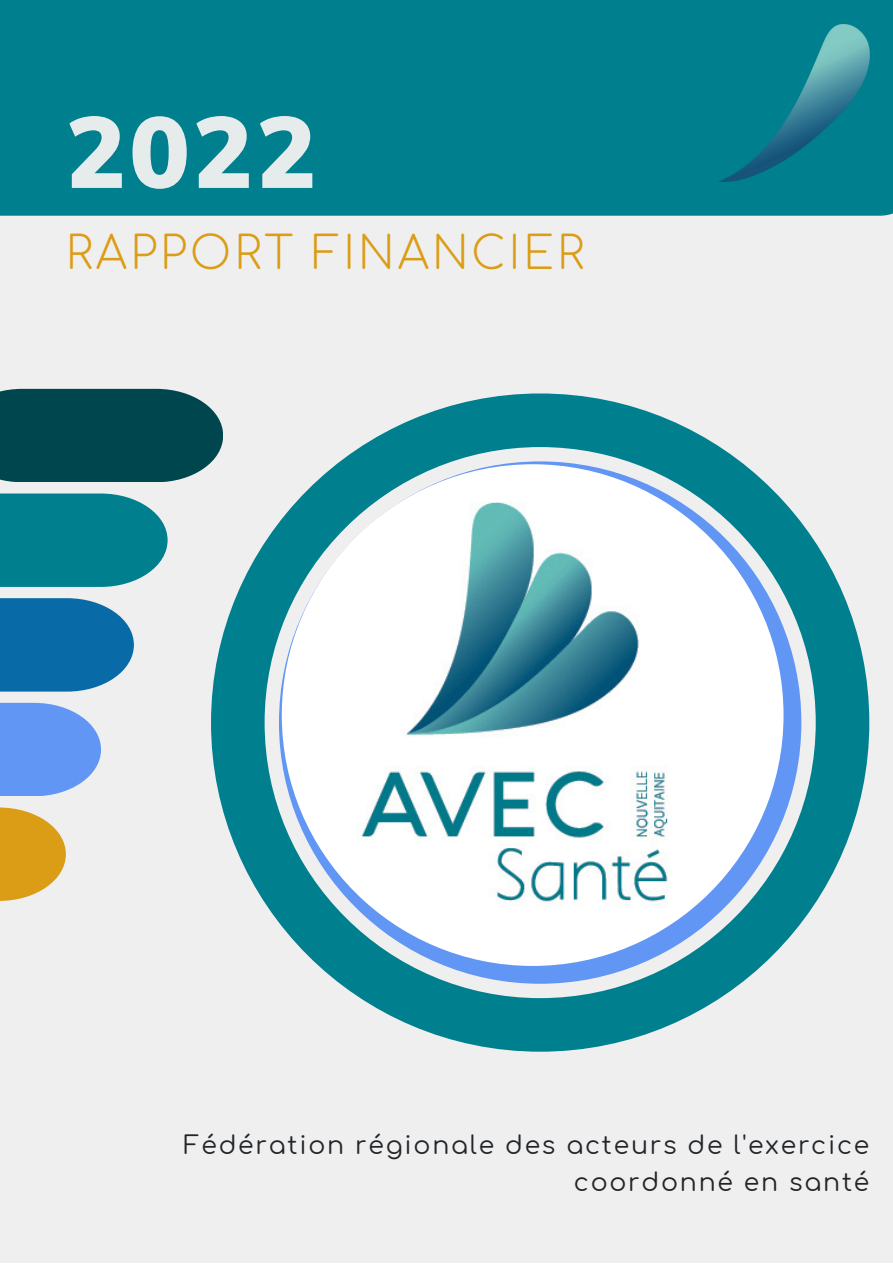
<style>
.page{position:relative;width:893px;height:1264px;background:#fff}
.page>*{position:absolute;margin:0;border:0;box-sizing:border-box;transform-origin:0 0}
.t1{font:900 100.65px "Nunito Sans";color:#e6ebec}
.t2{font:300 44.4px "Comfortaa";letter-spacing:.07em;color:#db9c16}
.t3{font:25.2px/37px "Comfortaa";letter-spacing:.07em;color:#212529;text-align:right}
</style>
<div class="page">
<div style="left:0;top:0;width:892px;height:1262px;background:#efefef"></div>
<svg style="left:211px;top:393px;width:658px;height:658px"></svg>
<img style="left:282px;top:464px;width:501px;height:501px;border-radius:50%">
<div style="left:0;top:389px;width:223px;height:93px;background:#00464f"></div>
<div style="left:0;top:493px;width:168px;height:93px;background:#007f8f"></div>
<div style="left:0;top:598px;width:134px;height:93px;background:#086aa6"></div>
<div style="left:0;top:703px;width:101px;height:93px;background:#6296f5"></div>
<svg style="left:0;top:807px;width:66px;height:93px;fill:#db9c16"></svg>
<div style="left:0;top:0;width:892px;height:216px;background:#007f8f"></div>
<img style="left:718px;top:25px;width:151px;height:156px">
<p class="t1" style="left:66px;top:86px;width:252px">2022</p>
<p class="t2" style="left:66px;top:230px;width:519px">RAPPORT FINANCIER</p>
<p class="t3" style="left:184px;top:1127px;width:686px">Fédération régionale des acteurs de l'exercice coordonné en santé</p>
</div>
